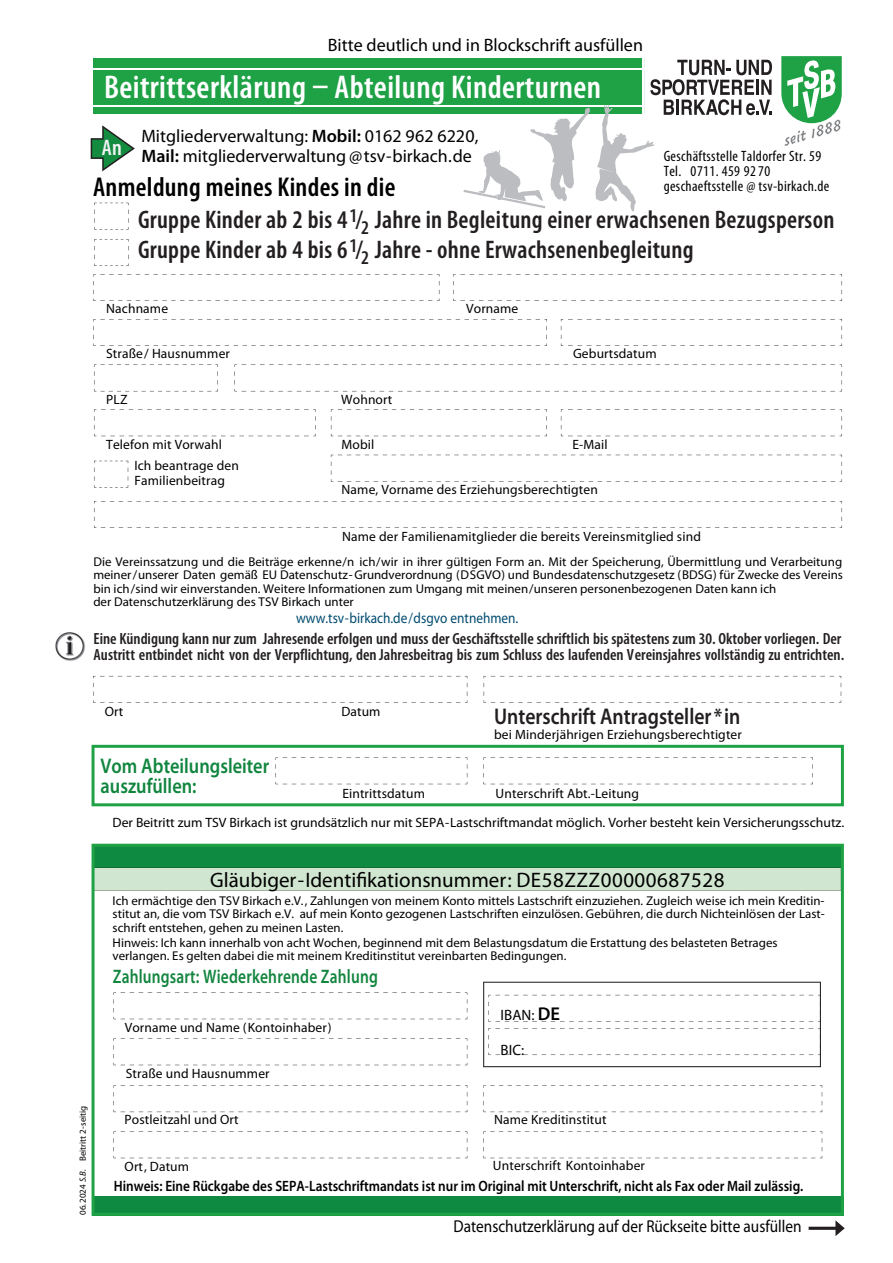
<style>
.page{position:relative;width:893px;height:1263px;background:#fff}
.page>*{position:absolute;margin:0;border:0;box-sizing:border-box;transform-origin:0 0}
.t1{font:600 condensed 33px "Myriad Pro";letter-spacing:.01em;color:#fff}
.t2{font:600 condensed 27.3px "Myriad Pro";letter-spacing:.01em;color:#000}
.t3{font:600 condensed 25.5px "Myriad Pro";letter-spacing:.01em;color:#231f20}
.t4{font:600 22.8px "Myriad Pro";color:#231f20;scale:.86 1}
.t5{font:600 condensed 22.5px "Myriad Pro";color:#f2f3f4}
.t6{font:600 21.3px/20.2px "Myriad Pro";color:#10853e;scale:.86 1}
.t7{font:21px "Myriad Pro";color:#000}
.t8{font:600 19.65px "Myriad Pro";letter-spacing:.01em;color:#12853e;scale:.79 1}
.t9{font:600 condensed 19.5px "Myriad Pro";color:#231f20}
.t10{font:18px/19.5px "Myriad Pro";color:#000}
.t11{font:17.25px "Myriad Pro";color:#000;scale:.89 1}
.t12{font:600 condensed 16.2px/16.2px "Myriad Pro";color:#231f20}
.t13{font:600 15px "Myriad Pro";color:#000;scale:.89 1}
.t14{font:condensed 15px/15px "Myriad Pro";letter-spacing:.02em;color:#000}
.t15{font:15px "Myriad Pro";color:#014b70;scale:.89 1}
.t16{font:15px "Myriad Pro";color:#000}
.t17{font:13.5px/15px "Myriad Pro";letter-spacing:.01em;color:#000}
.t18{font:12.75px/13.5px "Myriad Pro";color:#000}
.t19{font:9px "Myriad Pro";color:#000}
.s1{font-weight:600}
.s2{font-style:italic}
.s3{font-weight:600;font-size:18.6px}
</style>
<div class="page">
<svg style="left:781px;top:56px;width:61px;height:90px"></svg>
<div style="left:93px;top:58px;width:549px;height:57px;background:#1fa245"></div>
<hr style="left:92px;top:69px;width:553px;height:1px;background:#fff">
<hr style="left:92px;top:105px;width:552px;height:2px;background:#fff">
<hr style="left:92px;top:114px;width:552px;height:3px;background:#fff">
<svg style="left:91px;top:125px;width:44px;height:46px"></svg>
<svg style="left:94px;top:501px;width:749px;height:27px"></svg>
<svg style="left:94px;top:461px;width:35px;height:27px"></svg>
<svg style="left:94px;top:203px;width:35px;height:27px"></svg>
<svg style="left:94px;top:239px;width:35px;height:27px"></svg>
<svg style="left:94px;top:365px;width:124px;height:27px"></svg>
<svg style="left:234px;top:365px;width:609px;height:27px"></svg>
<svg style="left:331px;top:455px;width:512px;height:27px"></svg>
<svg style="left:331px;top:409px;width:216px;height:28px"></svg>
<svg style="left:94px;top:409px;width:222px;height:28px"></svg>
<svg style="left:93px;top:319px;width:454px;height:27px"></svg>
<svg style="left:93px;top:274px;width:347px;height:27px"></svg>
<svg style="left:561px;top:409px;width:282px;height:28px"></svg>
<svg style="left:561px;top:319px;width:282px;height:27px"></svg>
<svg style="left:453px;top:274px;width:390px;height:27px"></svg>
<svg style="left:92px;top:844px;width:752px;height:372px"></svg>
<svg style="left:92px;top:745px;width:752px;height:61px"></svg>
<svg style="left:809px;top:1220px;width:36px;height:16px"></svg>
<img style="left:55px;top:632px;width:30px;height:29px">
<svg style="left:114px;top:992px;width:354px;height:28px"></svg>
<svg style="left:93px;top:676px;width:375px;height:27px"></svg>
<svg style="left:484px;top:676px;width:358px;height:27px"></svg>
<svg style="left:276px;top:757px;width:192px;height:28px"></svg>
<svg style="left:483px;top:757px;width:330px;height:28px"></svg>
<svg style="left:114px;top:1038px;width:354px;height:28px"></svg>
<svg style="left:114px;top:1085px;width:354px;height:28px"></svg>
<svg style="left:483px;top:1085px;width:340px;height:28px"></svg>
<svg style="left:483px;top:982px;width:338px;height:85px"></svg>
<svg style="left:483px;top:1131px;width:340px;height:28px"></svg>
<svg style="left:114px;top:1131px;width:354px;height:28px"></svg>
<svg style="left:463px;top:60px;width:309px;height:151px"></svg>
<p class="t10" style="left:328px;top:37px;width:317px">Bitte deutlich und in Blockschrift ausfüllen</p>
<p class="t1" style="left:104px;top:76px;width:499px">Beitrittserklärung – Abteilung Kinderturnen</p>
<p class="t10" style="left:141px;top:128px;width:338px">Mitgliederverwaltung: <span class="s1">Mobil:</span> 0162 962 6220,<br><span class="s1">Mail:</span> mitgliederverwaltung @tsv-birkach.de</p>
<p class="t5" style="left:102px;top:139px;width:21px">An</p>
<p class="t14" style="left:664px;top:150px;width:167px">Geschäftsstelle Taldorfer Str. 59<br>Tel. 0711. 459 9270 geschaeftsstelle @ tsv-birkach.de</p>
<p class="t3" style="left:138px;top:210px;width:698px">Gruppe Kinder ab 2 bis 4 / Jahre in Begleitung einer erwachsenen Bezugsperson</p>
<p class="t9" style="left:350px;top:238px;width:9px">1</p>
<p class="t9" style="left:361px;top:250px;width:9px">2</p>
<p class="t2" style="left:93px;top:177px;width:304px">Anmeldung meines Kindes in die</p>
<p class="t9" style="left:350px;top:208px;width:9px">1</p>
<p class="t9" style="left:361px;top:220px;width:9px">2</p>
<p class="t3" style="left:138px;top:241px;width:557px">Gruppe Kinder ab 4 bis 6 / Jahre - ohne Erwachsenenbegleitung</p>
<p class="t17" style="left:106px;top:302px;width:63px">Nachname</p>
<p class="t17" style="left:106px;top:347px;width:125px">Straße/ Hausnummer</p>
<p class="t17" style="left:106px;top:393px;width:23px">PLZ</p>
<p class="t17" style="left:341px;top:393px;width:52px">Wohnort</p>
<p class="t17" style="left:466px;top:302px;width:54px">Vorname</p>
<p class="t17" style="left:573px;top:347px;width:85px">Geburtsdatum</p>
<p class="t17" style="left:106px;top:438px;width:117px">Telefon mit Vorwahl</p>
<p class="t17" style="left:342px;top:438px;width:34px">Mobil</p>
<p class="t17" style="left:572px;top:438px;width:37px">E-Mail</p>
<p class="t17" style="left:134px;top:459px;width:106px">Ich beantrage den<br>Familienbeitrag</p>
<p class="t17" style="left:342px;top:483px;width:258px">Name, Vorname des Erziehungsberechtigten</p>
<p class="t17" style="left:342px;top:530px;width:360px">Name der Familienamitglieder die bereits Vereinsmitglied sind</p>
<p class="t18" style="left:93px;top:555px;width:751px">Die Vereinssatzung und die Beiträge erkenne/n ich/wir in ihrer gültigen Form an. Mit der Speicherung, Übermittlung und Verarbeitung meiner/unserer Daten gemäß EU Datenschutz-Grundverordnung (DSGVO) und Bundesdatenschutzgesetz (BDSG) für Zwecke des Vereins bin ich/sind wir einverstanden. Weitere Informationen zum Umgang mit meinen/unseren personenbezogenen Daten kann ich<br>der Datenschutzerklärung des TSV Birkach unter</p>
<p class="t15" style="left:296px;top:612px;width:251px">www.tsv-birkach.de/dsgvo entnehmen.</p>
<p class="t12" style="left:94px;top:632px;width:752px">Eine Kündigung kann nur zum Jahresende erfolgen und muss der Geschäftsstelle schriftlich bis spätestens zum 30. Oktober vorliegen. Der<br>Austritt entbindet nicht von der Verpflichtung, den Jahresbeitrag bis zum Schluss des laufenden Vereinsjahres vollständig zu entrichten.</p>
<p class="t17" style="left:105px;top:705px;width:20px">Ort</p>
<p class="t17" style="left:341px;top:705px;width:41px">Datum</p>
<p class="t4" style="left:494px;top:708px;width:288px">Unterschrift Antragsteller *in</p>
<p class="t17" style="left:494px;top:728px;width:249px">bei Minderjährigen Erziehungsberechtigter</p>
<p class="t6" style="left:101px;top:757px;width:198px">Vom Abteilungsleiter auszufüllen:</p>
<p class="t17" style="left:342px;top:786px;width:84px">Eintrittsdatum</p>
<p class="t17" style="left:496px;top:786px;width:145px">Unterschrift Abt.-Leitung</p>
<p class="t17" style="left:113px;top:816px;width:733px">Der Beitritt zum TSV Birkach ist grundsätzlich nur mit SEPA-Lastschriftmandat möglich. Vorher besteht kein Versicherungsschutz.</p>
<p class="t7" style="left:210px;top:871px;width:516px">Gläubiger-Identifikationsnummer: DE58ZZZ00000687528</p>
<p class="t18" style="left:113px;top:895px;width:714px;text-align:justify">Ich ermächtige den TSV Birkach e.V., Zahlungen von meinem Konto mittels Lastschrift einzuziehen. Zugleich weise ich mein Kreditin&shy;stitut an, die vom TSV Birkach e.V. auf mein Konto gezogenen Lastschriften einzulösen. Gebühren, die durch Nichteinlösen der Last&shy;schrift entstehen, gehen zu meinen Lasten.</p>
<p class="t18" style="left:113px;top:937px;width:667px">Hinweis: Ich kann innerhalb von acht Wochen, beginnend mit dem Belastungsdatum die Erstattung des belasteten Betrages verlangen. Es gelten dabei die mit meinem Kreditinstitut vereinbarten Bedingungen.</p>
<p class="t19" style="left:79px;top:1215px;width:111px;rotate:-90deg">06.2024 <span class="s2">S.B.</span> Beitritt 2-seitig</p>
<p class="t8" style="left:113px;top:968px;width:337px">Zahlungsart: Wiederkehrende Zahlung</p>
<p class="t17" style="left:125px;top:1021px;width:208px">Vorname und Name (Kontoinhaber)</p>
<p class="t17" style="left:126px;top:1066px;width:145px">Straße und Hausnummer</p>
<p class="t16" style="left:501px;top:1009px;width:61px">IBAN: <span class="s3">DE</span></p>
<p class="t16" style="left:501px;top:1044px;width:25px">BIC:</p>
<p class="t17" style="left:125px;top:1113px;width:115px">Postleitzahl und Ort</p>
<p class="t17" style="left:494px;top:1113px;width:114px">Name Kreditinstitut</p>
<p class="t17" style="left:125px;top:1159px;width:66px">Ort, Datum</p>
<p class="t17" style="left:493px;top:1159px;width:154px">Unterschrift Kontoinhaber</p>
<p class="t13" style="left:114px;top:1180px;width:776px">Hinweis: Eine Rückgabe des SEPA-Lastschriftmandats ist nur im Original mit Unterschrift, nicht als Fax oder Mail zulässig.</p>
<p class="t11" style="left:454px;top:1220px;width:393px">Datenschutzerklärung auf der Rückseite bitte ausfüllen</p>
</div>
